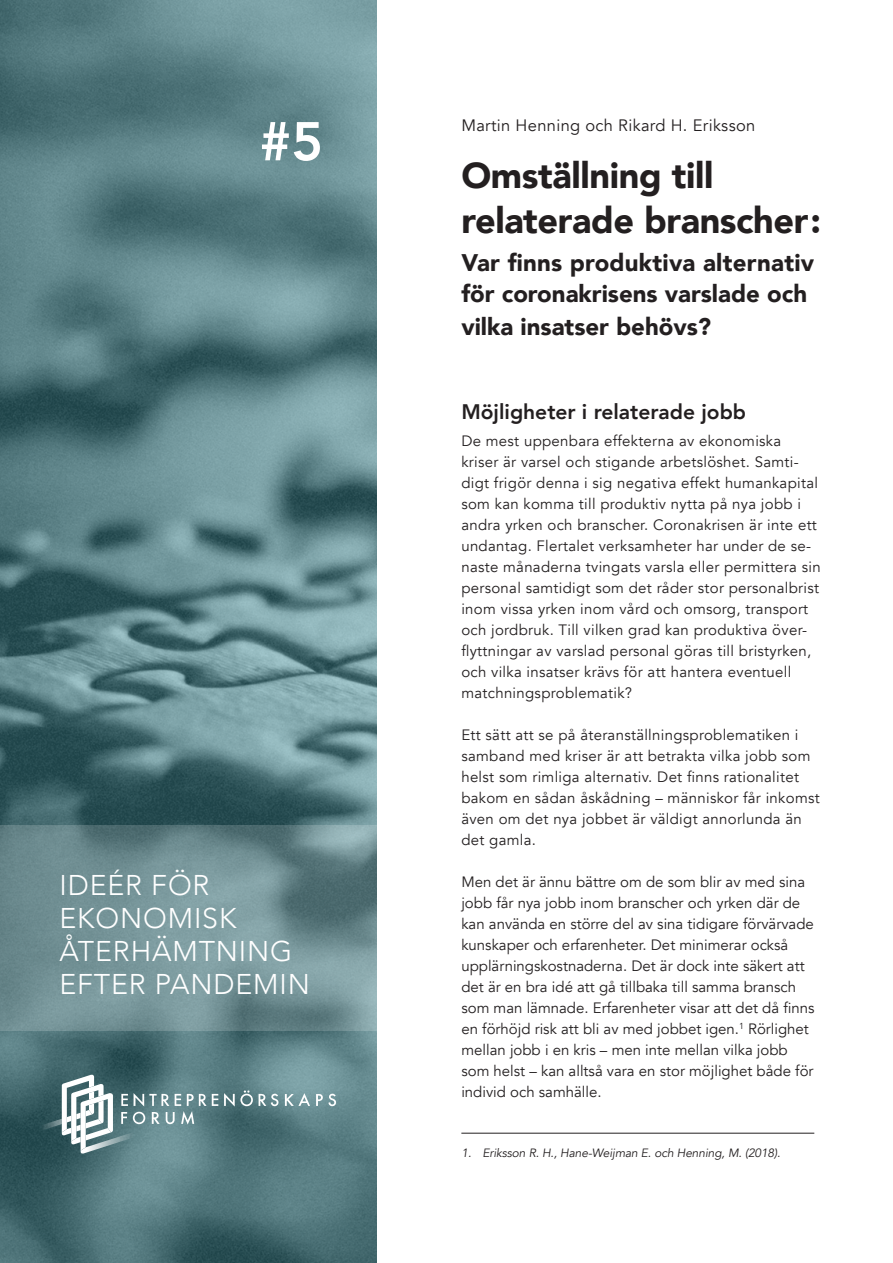
<style>
.page{position:relative;width:893px;height:1263px;background:#fff}
.page>*{position:absolute;margin:0;border:0;box-sizing:border-box;transform-origin:0 0}
.Mellanrubrik{font:800 54px "Avenir";color:#fff}
.t1{font:900 36px "Avenir";letter-spacing:-.01em;color:#231f20}
.t2{font:300 28.5px "Avenir";letter-spacing:.03em;color:#fff}
.t3{font:900 24px/32.2px "Avenir";color:#231f20}
.Mellanrubrik-2{font:800 21px "Avenir";color:#231f20}
.Brödtext{font:16.5px "Avenir";letter-spacing:.02em;color:#231f20}
.Brödtext-2{font:15px/21px "Avenir";letter-spacing:.02em;color:#231f20}
.Brödtext-3{font:15px/21px "Avenir";color:#231f20}
.Fotnot{font:italic 12px "Avenir";letter-spacing:-.01em;color:#231f20}
</style>
<div class="page">
<img style="left:0;top:0;width:376px;height:1263px">
<svg style="left:0;top:825px;width:377px;height:205px;background:#708f93"></svg>
<svg style="left:316px;top:1094px;width:20px;height:12px"></svg>
<svg style="left:259px;top:1094px;width:19px;height:12px"></svg>
<svg style="left:285px;top:1093px;width:25px;height:13px"></svg>
<svg style="left:224px;top:1090px;width:29px;height:16px"></svg>
<svg style="left:39px;top:1075px;width:179px;height:78px;background:#718f93"></svg>
<hr style="left:461px;top:1133px;width:353px;height:1px;background:#231f20">
<p class="Mellanrubrik" style="left:259px;top:99px;width:65px">#5</p>
<p class="t2" style="left:60px;top:868px;width:151px">IDEÉR FÖR</p>
<p class="t2" style="left:60px;top:901px;width:178px">EKONOMISK</p>
<p class="t2" style="left:60px;top:934px;width:234px">ÅTERHÄMTNING</p>
<p class="t2" style="left:60px;top:967px;width:252px">EFTER PANDEMIN</p>
<p class="Brödtext" style="left:461px;top:116px;width:295px">Martin Henning och Rikard H. Eriksson</p>
<p class="t1" style="left:461px;top:145px;width:253px">Omställning till</p>
<p class="t1" style="left:461px;top:190px;width:361px">relaterade branscher:</p>
<p class="t3" style="left:461px;top:246px;width:354px">Var finns produktiva alternativ för coronakrisens varslade och vilka insatser behövs?</p>
<p class="Mellanrubrik-2" style="left:461px;top:395px;width:286px">Möjligheter i relaterade jobb</p>
<p class="Brödtext-2" style="left:461px;top:431px;width:361px">De mest uppenbara effekterna av ekonomiska kriser är varsel och stigande arbetslöshet. Samti&shy;digt frigör denna i sig negativa effekt humankapital som kan komma till produktiv nytta på nya jobb i andra yrken och branscher. Coronakrisen är inte ett undantag. Flertalet verksamheter har under de se&shy;naste månaderna tvingats varsla eller permittera sin personal samtidigt som det råder stor personalbrist inom vissa yrken inom vård och omsorg, transport och jordbruk. Till vilken grad kan produktiva över&shy;flyttningar av varslad personal göras till bristyrken, och vilka insatser krävs för att hantera eventuell matchningsproblematik?</p>
<p class="Brödtext-2" style="left:461px;top:725px;width:360px">Ett sätt att se på återanställningsproblematiken i samband med kriser är att betrakta vilka jobb som helst som rimliga alternativ. Det finns rationalitet bakom en sådan åskådning – människor får inkomst även om det nya jobbet är väldigt annorlunda än det gamla.</p>
<p class="Brödtext-3" style="left:461px;top:872px;width:355px">Men det är ännu bättre om de som blir av med sina jobb får nya jobb inom branscher och yrken där de kan använda en större del av sina tidigare förvärvade kunskaper och erfarenheter. Det minimerar också upplärningskostnaderna. Det är dock inte säkert att det är en bra idé att gå tillbaka till samma bransch som man lämnade. Erfarenheter visar att det då finns en förhöjd risk att bli av med jobbet igen.<sup>1</sup> Rörlighet mellan jobb i en kris – men inte mellan vilka jobb som helst – kan alltså vara en stor möjlighet både för individ och samhälle.</p>
<p class="Fotnot" style="left:461px;top:1145px;width:321px">1. Eriksson R. H., Hane-Weijman E. och Henning, M. (2018).</p>
</div>
